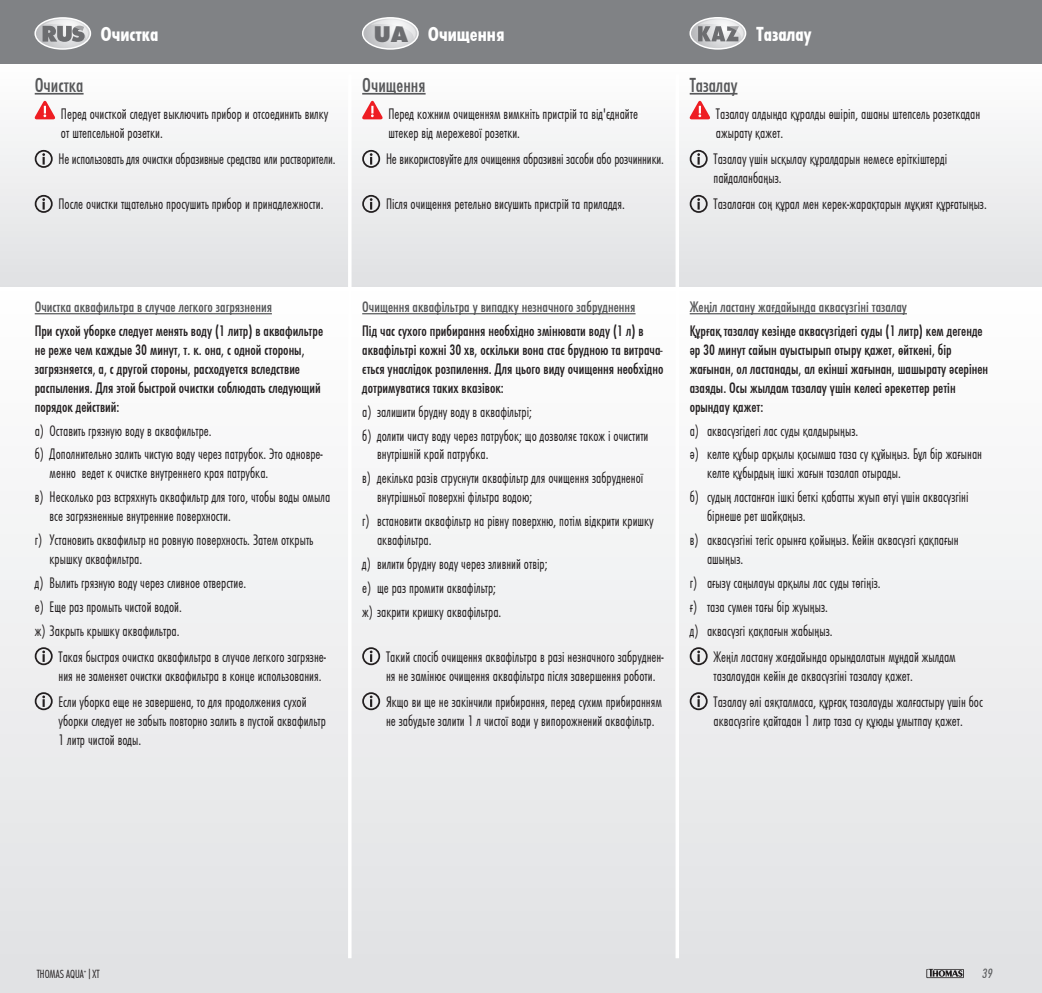
<style>
.page{position:relative;width:1042px;height:993px;background:#fff}
.page>*{position:absolute;margin:0;border:0;box-sizing:border-box;transform-origin:0 0}
.t1{font:800 23.62px "Function";color:#6c6d70}
.t2{font:500 21px "Futura Con";color:#57585a}
.t3{font:700 21px "Futura Con";color:#fff}
.t4{font:300 15.75px/23.8px "Futura Con";color:#231f20}
.t5{font:500 15.75px/18.9px "Futura Con";color:#231f20}
.t6{font:500 15.75px "Futura Con";color:#57585a}
.t7{font:14px "Futura Con Boo Obl";color:#57585a}
.t8{font:300 12.25px "Futura Con";color:#231f20}
</style>
<div class="page">
<div style="left:0;top:63px;width:1042px;height:225px;background:linear-gradient(to bottom,#fefefe,#e0e1e3)"></div>
<div style="left:0;top:0;width:1042px;height:63px;background:#808285"></div>
<div style="left:0;top:288px;width:1042px;height:704px;background:linear-gradient(to bottom,#fefefe,#e0e1e4)"></div>
<svg style="left:0;top:63px;width:1px;height:225px"></svg>
<hr style="left:690px;top:93px;width:47px;height:1px;background:#57585a">
<svg style="left:689px;top:100px;width:21px;height:19px"></svg>
<div style="left:690px;top:150px;width:17px;height:18px;border:2px solid #231f20;border-radius:50%"></div>
<svg style="left:697px;top:153px;width:3px;height:11px"></svg>
<div style="left:690px;top:195px;width:17px;height:18px;border:2px solid #231f20;border-radius:50%"></div>
<svg style="left:697px;top:198px;width:3px;height:11px"></svg>
<hr style="left:690px;top:313px;width:217px;height:1px;background:#57585a">
<div style="left:690px;top:647px;width:17px;height:18px;border:2px solid #231f20;border-radius:50%"></div>
<svg style="left:697px;top:650px;width:3px;height:11px"></svg>
<div style="left:690px;top:692px;width:17px;height:18px;border:2px solid #231f20;border-radius:50%"></div>
<svg style="left:697px;top:695px;width:3px;height:11px"></svg>
<hr style="left:362px;top:93px;width:63px;height:1px;background:#57585a">
<svg style="left:362px;top:100px;width:21px;height:19px"></svg>
<div style="left:362px;top:150px;width:18px;height:18px;border:2px solid #231f20;border-radius:50%"></div>
<svg style="left:370px;top:153px;width:2px;height:11px"></svg>
<div style="left:362px;top:195px;width:18px;height:18px;border:2px solid #231f20;border-radius:50%"></div>
<svg style="left:370px;top:198px;width:2px;height:11px"></svg>
<hr style="left:362px;top:313px;width:273px;height:1px;background:#57585a">
<div style="left:362px;top:647px;width:18px;height:18px;border:2px solid #231f20;border-radius:50%"></div>
<svg style="left:370px;top:650px;width:2px;height:11px"></svg>
<div style="left:362px;top:692px;width:18px;height:18px;border:2px solid #231f20;border-radius:50%"></div>
<svg style="left:370px;top:695px;width:2px;height:11px"></svg>
<hr style="left:35px;top:93px;width:49px;height:1px;background:#57585a">
<svg style="left:34px;top:100px;width:22px;height:19px"></svg>
<div style="left:35px;top:150px;width:18px;height:18px;border:2px solid #231f20;border-radius:50%"></div>
<svg style="left:42px;top:153px;width:3px;height:11px"></svg>
<div style="left:35px;top:195px;width:18px;height:18px;border:2px solid #231f20;border-radius:50%"></div>
<svg style="left:42px;top:198px;width:3px;height:11px"></svg>
<hr style="left:35px;top:313px;width:237px;height:1px;background:#57585a">
<div style="left:35px;top:647px;width:18px;height:18px;border:2px solid #231f20;border-radius:50%"></div>
<svg style="left:42px;top:650px;width:3px;height:11px"></svg>
<div style="left:35px;top:692px;width:18px;height:18px;border:2px solid #231f20;border-radius:50%"></div>
<svg style="left:42px;top:695px;width:3px;height:11px"></svg>
<div style="left:34px;top:17px;width:57px;height:33px;border:1px solid #fff;border-radius:50%"></div>
<svg style="left:35px;top:18px;width:55px;height:31px"></svg>
<div style="left:689px;top:17px;width:57px;height:33px;border:1px solid #fff;border-radius:50%"></div>
<svg style="left:690px;top:18px;width:55px;height:31px"></svg>
<div style="left:362px;top:17px;width:57px;height:33px;border:1px solid #fff;border-radius:50%"></div>
<svg style="left:363px;top:18px;width:55px;height:31px;background:#d0d0d2"></svg>
<hr style="left:348px;top:74px;width:3px;height:883px;background:#fff">
<svg style="left:926px;top:968px;width:38px;height:9px"></svg>
<hr style="left:675px;top:74px;width:4px;height:883px;background:#fff">
<h2 class="t3" style="left:101px;top:19px;width:59px">Очистка</h2>
<h2 class="t2" style="left:35px;top:71px;width:50px">Очистка</h2>
<p class="t4" style="left:61px;top:104px;width:269px;line-height:18.9px">Перед очисткой следует выключить прибор и отсоединить вилку от штепсельной розетки.</p>
<p class="t4" style="left:59px;top:146px;width:278px">Не использовать для очистки абразивные средства или растворители.</p>
<p class="t4" style="left:59px;top:191px;width:266px">После очистки тщательно просушить прибор и принадлежности.</p>
<h1 class="t1" style="left:373px;top:19px;width:36px">UA</h1>
<h2 class="t3" style="left:428px;top:19px;width:78px">Очищення</h2>
<h2 class="t3" style="left:756px;top:19px;width:56px">Тазалау</h2>
<h2 class="t2" style="left:362px;top:71px;width:65px">Очищення</h2>
<p class="t4" style="left:388px;top:104px;width:251px;line-height:18.9px">Перед кожним очищенням вимкніть пристрій та від'єднайте штекер від мережевої розетки.</p>
<p class="t4" style="left:386px;top:147px;width:279px">Не використовуйте для очищення абразивні засоби або розчинники.</p>
<p class="t4" style="left:386px;top:191px;width:240px">Після очищення ретельно висушить пристрій та приладдя.</p>
<h2 class="t2" style="left:690px;top:71px;width:49px">Тазалау</h2>
<p class="t4" style="left:716px;top:104px;width:266px;line-height:18.9px">Тазалау алдында құралды өшіріп, ашаны штепсель розеткадан ажырату қажет.</p>
<p class="t4" style="left:713px;top:149px;width:235px;line-height:18.9px">Тазалау үшін ысқылау құралдарын немесе еріткіштерді пайдаланбаңыз.</p>
<p class="t4" style="left:713px;top:191px;width:275px">Тазалаған соң құрал мен керек-жарақтарын мұқият құрғатыңыз.</p>
<p class="t6" style="left:35px;top:296px;width:239px">Очистка аквафильтра в случае легкого загрязнения</p>
<p class="t5" style="left:35px;top:320px;width:290px">При сухой уборке следует менять воду (1 литр) в аквафильтре не реже чем каждые 30 минут, т. к. она, с одной стороны, загрязняется, а, с другой стороны, расходуется вследствие распыления. Для этой быстрой очистки соблюдать следующий порядок действий:</p>
<p class="t4" style="left:35px;top:417px;width:289px">а) Оставить грязную воду в аквафильтре.<br>б) Дополнительно залить чистую воду через патрубок. Это одновре-</p>
<p class="t4" style="left:35px;top:460px;width:297px;text-indent:15px">менно ведет к очистке внутреннего края патрубка.<br>в) Несколько раз встряхнуть аквафильтр для того, чтобы воды омыла</p>
<p class="t4" style="left:35px;top:503px;width:280px;text-indent:15px">все загрязненные внутренние поверхности.<br>г) Установить аквафильтр на ровную поверхность. Затем открыть</p>
<p class="t4" style="left:35px;top:546px;width:213px;text-indent:15px">крышку аквафильтра.<br>д) Вылить грязную воду через сливное отверстие. е) Еще раз промыть чистой водой.<br>ж) Закрыть крышку аквафильтра.</p>
<p class="t4" style="left:59px;top:646px;width:269px;line-height:18.9px">Такая быстрая очистка аквафильтра в случае легкого загрязне&shy;ния не заменяет очистки аквафильтра в конце использования.</p>
<p class="t4" style="left:59px;top:691px;width:269px;line-height:18.9px">Если уборка еще не завершена, то для продолжения сухой уборки следует не забыть повторно залить в пустой аквафильтр<br>1 литр чистой воды.</p>
<p class="t6" style="left:362px;top:296px;width:275px">Очищення аквафільтра у випадку незначного забруднення</p>
<p class="t5" style="left:362px;top:320px;width:303px">Під час сухого прибирання необхідно змінювати воду (1 л) в аквафільтрі кожні 30 хв, оскільки вона стає брудною та витрача&shy;ється унаслідок розпилення. Для цього виду очищення необхідно дотримуватися таких вказівок:</p>
<p class="t4" style="left:362px;top:399px;width:288px">a) залишити брудну воду в аквафільтрі;<br>б) долити чисту воду через патрубок; що дозволяє також і очистити</p>
<p class="t4" style="left:362px;top:441px;width:283px;text-indent:15px">внутрішній край патрубка.<br>в) декілька разів струснути аквафільтр для очищення забрудненої</p>
<p class="t4" style="left:362px;top:484px;width:293px;text-indent:15px">внутрішньої поверхні фільтра водою;<br>г) встановити аквафільтр на рівну поверхню, потім відкрити кришку</p>
<p class="t4" style="left:362px;top:527px;width:187px;text-indent:15px">аквафільтра.<br>д) вилити брудну воду через зливний отвір; е) ще раз промити аквафільтр;<br>ж) закрити кришку аквафільтра.</p>
<p class="t4" style="left:386px;top:646px;width:279px;line-height:18.9px">Такий спосіб очищення аквафільтра в разі незначного забруднен&shy;ня не замінює очищення аквафільтра після завершення роботи.</p>
<p class="t4" style="left:386px;top:691px;width:277px;line-height:18.9px">Якщо ви ще не закінчили прибирання, перед сухим прибиранням не забудьте залити 1 л чистої води у випорожнений аквафільтр.</p>
<p class="t6" style="left:690px;top:296px;width:219px">Жеңіл ластану жағдайында аквасүзгіні тазалау</p>
<p class="t5" style="left:690px;top:320px;width:300px">Құрғақ тазалау кезінде аквасүзгідегі суды (1 литр) кем дегенде әр 30 минут сайын ауыстырып отыру қажет, өйткені, бір жағынан, ол ластанады, ал екінші жағынан, шашырату әсерінен азаяды. Осы жылдам тазалау үшін келесі әрекеттер ретін орындау қажет:</p>
<p class="t4" style="left:690px;top:417px;width:294px">а) аквасүзгідегі лас суды қалдырыңыз.<br>ә) келте құбыр арқылы қосымша таза су құйыңыз. Бұл бір жағынан</p>
<p class="t4" style="left:690px;top:460px;width:280px;text-indent:17px">келте құбырдың ішкі жағын тазалап отырады.<br>б) судың ластанған ішкі беткі қабатты жуып өтуі үшін аквасүзгіні</p>
<p class="t4" style="left:690px;top:503px;width:270px;text-indent:17px">бірнеше рет шайқаңыз.<br>в) аквасүзгіні тегіс орынға қойыңыз. Кейін аквасүзгі қақпағын</p>
<p class="t4" style="left:690px;top:546px;width:193px;text-indent:17px">ашыңыз.<br>г) ағызу саңылауы арқылы лас суды төгіңіз. ғ) таза сумен тағы бір жуыңыз.<br>д) аквасүзгі қақпағын жабыңыз.</p>
<p class="t4" style="left:713px;top:646px;width:244px;line-height:18.9px">Жеңіл ластану жағдайында орындалатын мұндай жылдам тазалаудан кейін де аквасүзгіні тазалау қажет.</p>
<p class="t4" style="left:713px;top:691px;width:271px;line-height:18.9px">Тазалау әлі аяқталмаса, құрғақ тазалауды жалғастыру үшін бос аквасүзгіге қайтадан 1 литр таза су құюды ұмытпау қажет.</p>
<p class="t8" style="left:37px;top:965px;width:65px">THOMAS AQUA<sup>+</sup>|XT</p>
<p class="t7" style="left:982px;top:963px;width:12px">39</p>
</div>
